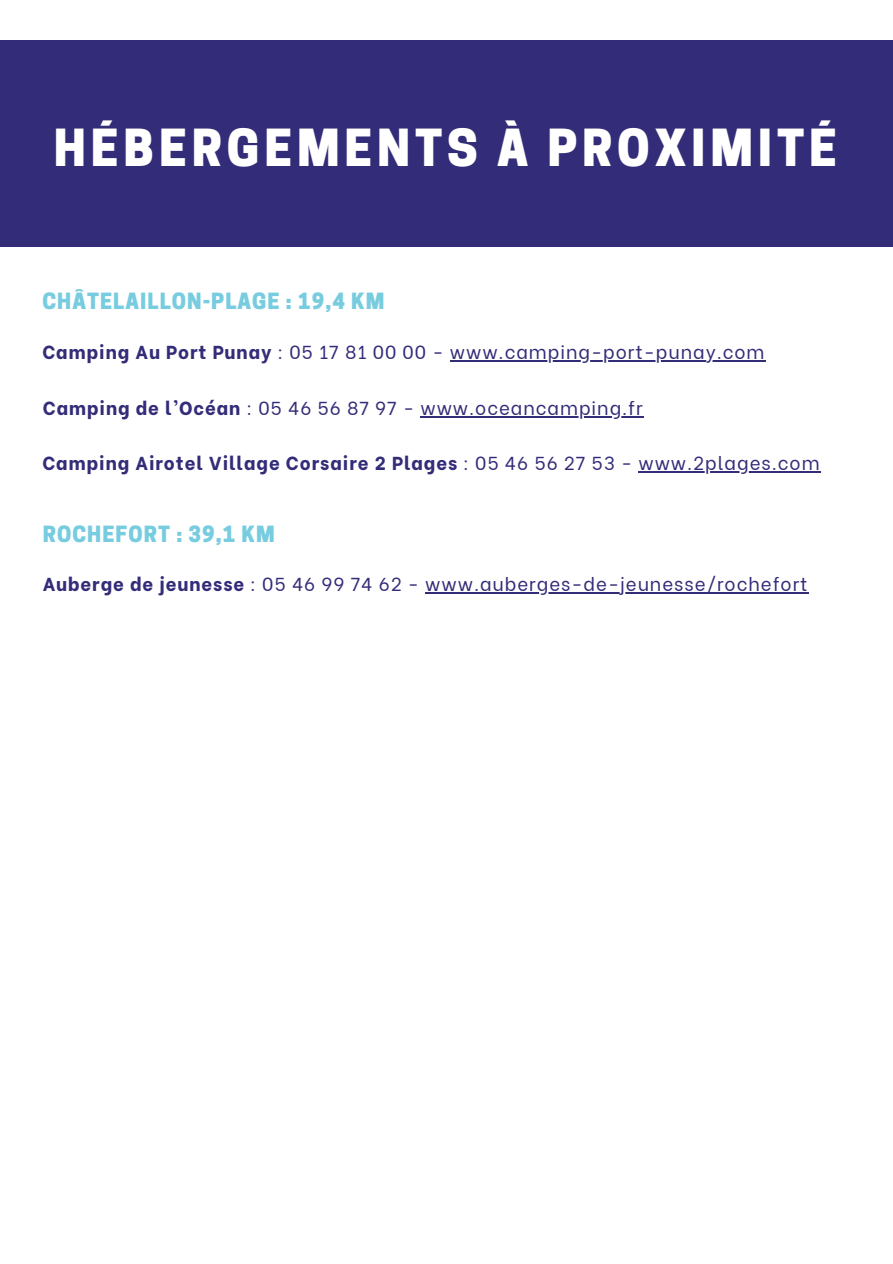
<style>
.page{position:relative;width:893px;height:1264px;background:#fff}
.page>*{position:absolute;margin:0;border:0;box-sizing:border-box;transform-origin:0 0}
.t1{font:800 48px "Cooper Hewitt";letter-spacing:.1em;color:#fff}
.t2{font:800 21px "Cooper Hewitt";letter-spacing:.05em;color:#78ccdf}
.t3{font:18.75px "Be Vietnam";letter-spacing:.05em;color:#332c78}
.t4{font:800 18.75px "Be Vietnam";letter-spacing:.05em;color:#332c78}
.s1{font-weight:800}
.s2{font-weight:400}
</style>
<div class="page">
<div style="left:0;top:41px;width:892px;height:206px;background:#332c78"></div>
<hr style="left:450px;top:360px;width:315px;height:1px;background:#332c78">
<hr style="left:420px;top:416px;width:223px;height:1px;background:#332c78">
<hr style="left:425px;top:592px;width:383px;height:1px;background:#332c78">
<hr style="left:638px;top:471px;width:182px;height:1px;background:#332c78">
<p class="t1" style="left:54px;top:130px;width:784px">HÉBERGEMENTS À PROXIMITÉ</p>
<p class="t2" style="left:42px;top:294px;width:343px">CHÂTELAILLON-PLAGE : 19,4 KM</p>
<p class="t3" style="left:42px;top:337px;width:723px"><span class="s1">Camping Au Port Punay</span> : 05 17 81 00 00 - www.camping-port-punay.com</p>
<p class="t3" style="left:43px;top:392px;width:601px"><span class="s1">Camping de l’Océan</span> : 05 46 56 87 97 - www.oceancamping.fr</p>
<p class="t4" style="left:42px;top:447px;width:778px">Camping Airotel Village Corsaire 2 Plages <span class="s2">: 05 46 56 27 53 - www.2plages.com</span></p>
<p class="t2" style="left:43px;top:525px;width:234px">ROCHEFORT : 39,1 KM</p>
<p class="t3" style="left:43px;top:569px;width:766px"><span class="s1">Auberge de jeunesse</span> : 05 46 99 74 62 - www.auberges-de-jeunesse/rochefort</p>
</div>
